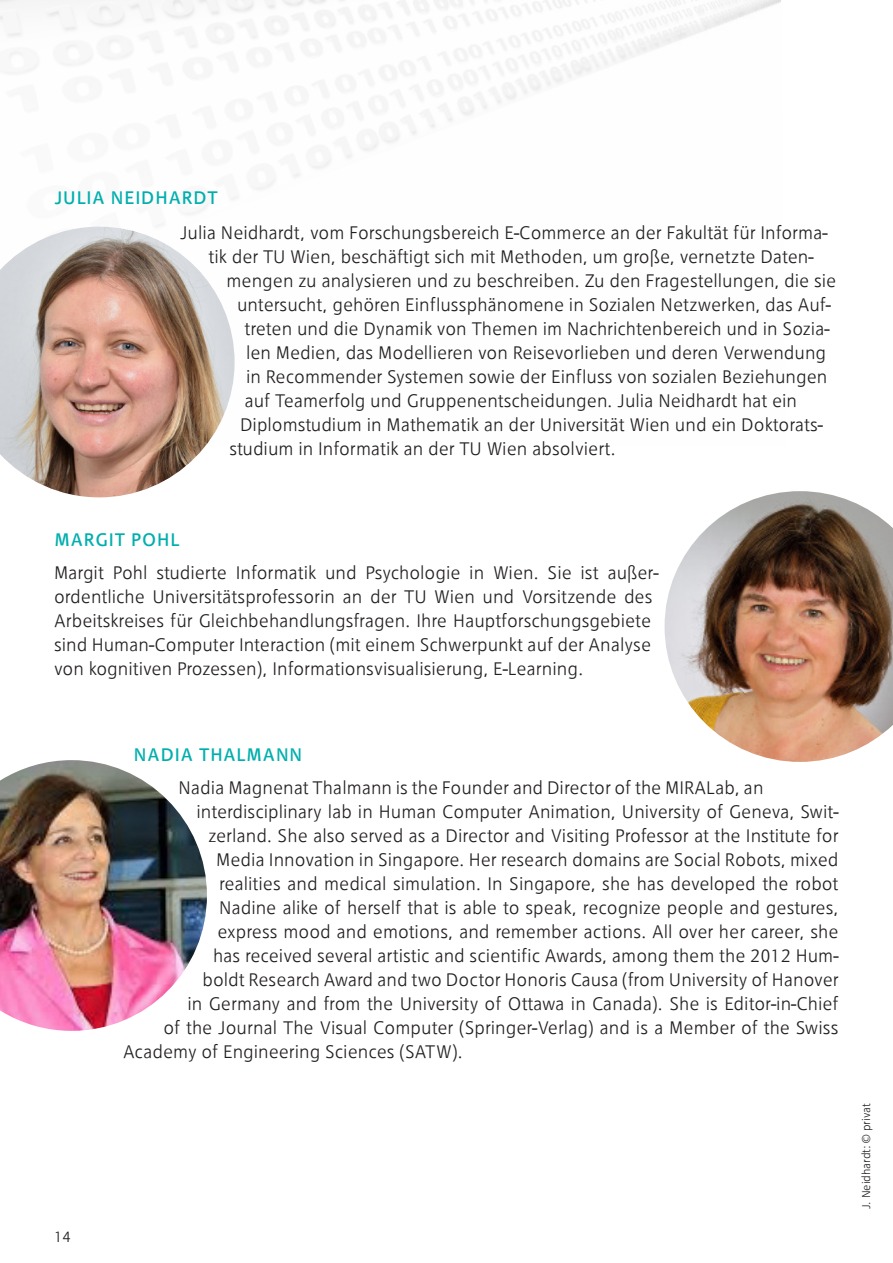
<style>
.page{position:relative;width:893px;height:1263px;background:#fff}
.page>*{position:absolute;margin:0;border:0;box-sizing:border-box;transform-origin:0 0}
.t1{font:300 18px/24px "TU Text";color:#231f20}
.t2{font:18px "TU Text";letter-spacing:.05em;color:#00afad}
.t3{font:300 15px "TU Text";color:#231f20}
.t4{font:300 11.25px "TU Text";color:#231f20}
</style>
<div class="page">
<img style="left:665px;top:491px;width:228px;height:271px">
<img style="left:0;top:760px;width:207px;height:271px">
<img style="left:0;top:227px;width:235px;height:270px">
<p class="t2" style="left:54px;top:187px;width:165px">JULIA NEIDHARDT</p>
<p class="t1" style="left:180px;top:220px;width:649px">Julia Neidhardt, vom Forschungsbereich E-Commerce an der Fakultät für Informa-</p>
<p class="t1" style="left:208px;top:244px;width:607px">tik der TU Wien, beschäftigt sich mit Methoden, um große, vernetzte Daten-</p>
<p class="t1" style="left:226px;top:268px;width:611px">mengen zu analysieren und zu beschreiben. Zu den Fragestellungen, die sie</p>
<p class="t1" style="left:237px;top:292px;width:596px">untersucht, gehören Einflussphänomene in Sozialen Netzwerken, das Auf-</p>
<p class="t1" style="left:244px;top:316px;width:587px">treten und die Dynamik von Themen im Nachrichtenbereich und in Sozia-</p>
<p class="t1" style="left:246px;top:340px;width:582px">len Medien, das Modellieren von Reisevorlieben und deren Verwendung</p>
<p class="t1" style="left:246px;top:364px;width:583px">in Recommender Systemen sowie der Einfluss von sozialen Beziehungen</p>
<p class="t1" style="left:244px;top:388px;width:554px">auf Teamerfolg und Gruppenentscheidungen. Julia Neidhardt hat ein</p>
<p class="t1" style="left:240px;top:412px;width:584px">Diplomstudium in Mathematik an der Universität Wien und ein Doktorats-</p>
<p class="t1" style="left:230px;top:436px;width:388px">studium in Informatik an der TU Wien absolviert.</p>
<p class="t2" style="left:54px;top:528px;width:127px">MARGIT POHL</p>
<p class="t1" style="left:54px;top:560px;width:606px">Margit Pohl studierte Informatik und Psychologie in Wien. Sie ist außer&shy;ordentliche Universitätsprofessorin an der TU Wien und Vorsitzende des Arbeitskreises für Gleichbehandlungsfragen. Ihre Hauptforschungsgebiete sind Human-Computer Interaction (mit einem Schwerpunkt auf der Analyse von kognitiven Prozessen), Informationsvisualisierung, E-Learning.</p>
<p class="t3" style="left:54px;top:1227px;width:19px">14</p>
<p class="t2" style="left:134px;top:744px;width:170px">NADIA THALMANN</p>
<p class="t1" style="left:178px;top:775px;width:586px">Nadia Magnenat Thalmann is the Founder and Director of the MIRALab, an</p>
<p class="t1" style="left:196px;top:799px;width:644px">interdisciplinary lab in Human Computer Animation, University of Geneva, Swit-</p>
<p class="t1" style="left:208px;top:823px;width:632px">zerland. She also served as a Director and Visiting Professor at the Institute for</p>
<p class="t1" style="left:216px;top:847px;width:624px">Media Innovation in Singapore. Her research domains are Social Robots, mixed</p>
<p class="t1" style="left:219px;top:871px;width:621px">realities and medical simulation. In Singapore, she has developed the robot</p>
<p class="t1" style="left:219px;top:895px;width:621px">Nadine alike of herself that is able to speak, recognize people and gestures,</p>
<p class="t1" style="left:218px;top:919px;width:622px">express mood and emotions, and remember actions. All over her career, she</p>
<p class="t1" style="left:213px;top:943px;width:627px">has received several artistic and scientific Awards, among them the 2012 Hum-</p>
<p class="t1" style="left:202px;top:967px;width:637px">boldt Research Award and two Doctor Honoris Causa (from University of Hanover</p>
<p class="t1" style="left:188px;top:991px;width:652px">in Germany and from the University of Ottawa in Canada). She is Editor-in-Chief</p>
<p class="t1" style="left:164px;top:1015px;width:677px">of the Journal The Visual Computer (Springer-Verlag) and is a Member of the Swiss</p>
<p class="t1" style="left:123px;top:1039px;width:341px">Academy of Engineering Sciences (SATW).</p>
<p class="t4" style="left:859px;top:1209px;width:107px;rotate:-90deg">J. Neidhardt: © privat</p>
</div>
